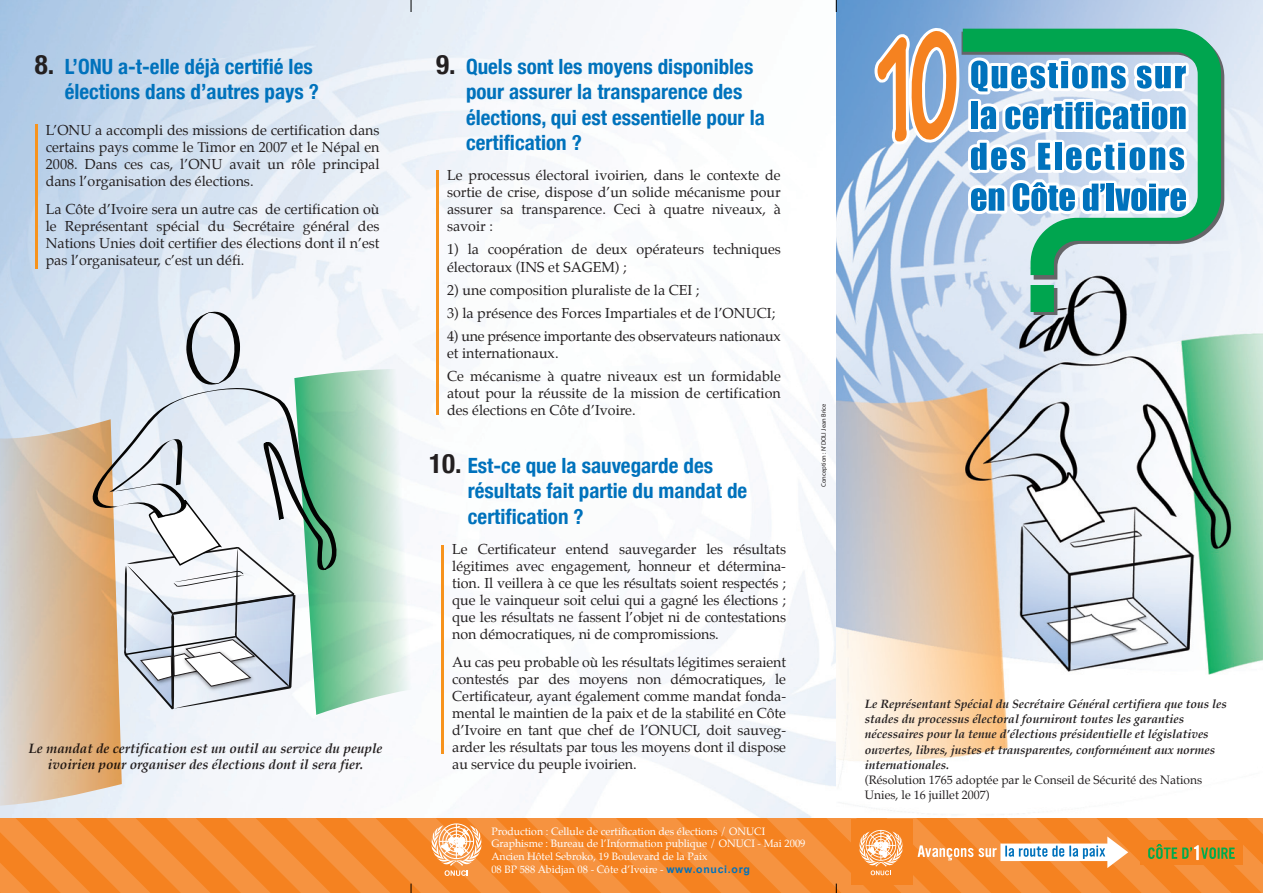
<style>
.page{position:relative;width:1263px;height:893px;background:#fff}
.page>*{position:absolute;margin:0;border:0;box-sizing:border-box;transform-origin:0 0}
.t1{font:700 condensed 21px/25.2px "Helvetica Neue";color:#0072bc}
.t2{font:14.25px/17.1px "Palatino";color:#231f20;text-align:justify}
.t3{font:italic 700 13.5px/16.2px "Palatino";color:#231f20;text-align:center}
.t4{font:italic 700 12px/15px "Palatino";color:#231f20}
.t5{font:10.5px/12.9px "Palatino";color:#fff}
.t6{font:6.45px "Myriad Pro";color:#231f20}
.s1{font-size:27px;color:#231f20}
.s2{font-family:"Arial";font-weight:700;color:#0072bc}
.s3{font-weight:400;font-style:normal}
</style>
<div class="page">
<img style="left:0;top:0;width:836px;height:818px">
<img style="left:836px;top:0;width:427px;height:815px">
<svg style="left:0;top:818px;width:1263px;height:75px;background:#f58a2f"></svg>
<svg style="left:961px;top:32px;width:263px;height:283px;background:#b7bec6"></svg>
<svg style="left:963px;top:29px;width:258px;height:283px;background:#9dcebf"></svg>
<div style="left:1140px;top:840px;width:102px;height:25px;background:#f58220"></div>
<svg style="left:1148px;top:844px;width:87px;height:16px"></svg>
<div style="left:850px;top:820px;width:62px;height:65px;background:#f58220"></div>
<svg style="left:859px;top:830px;width:44px;height:45px"></svg>
<svg style="left:918px;top:836px;width:210px;height:32px"></svg>
<svg style="left:430px;top:823px;width:53px;height:53px"></svg>
<svg style="left:411px;top:0;width:1px;height:12px"></svg>
<svg style="left:836px;top:0;width:1px;height:12px"></svg>
<hr style="left:35px;top:125px;width:2px;height:144px;background:#f7931d">
<hr style="left:436px;top:170px;width:3px;height:245px;background:#f7931d">
<hr style="left:441px;top:545px;width:3px;height:209px;background:#f7931d">
<svg style="left:870px;top:22px;width:323px;height:233px"></svg>
<svg style="left:82px;top:387px;width:31px;height:32px"></svg>
<svg style="left:0;top:419px;width:122px;height:388px;background:#d8bb9d"></svg>
<svg style="left:113px;top:306px;width:303px;height:409px"></svg>
<p class="t1" style="left:35px;top:54px;width:286px;text-align:right"><span class="s1">8.</span> L’ONU a-t-elle déjà certifié les élections dans d’autres pays ?</p>
<p class="t2" style="left:46px;top:122px;width:335px">L’ONU a accompli des missions de certification dans certains pays comme le Timor en 2007 et le Népal en 2008. Dans ces cas, l’ONU avait un rôle principal dans l’organisation des élections.</p>
<p class="t2" style="left:46px;top:201px;width:335px">La Côte d’Ivoire sera un autre cas de certification où le Représentant spécial du Secrétaire général des Nations Unies doit certifier des élections dont il n’est pas l’organisateur, c’est un défi.</p>
<p class="t3" style="left:28px;top:740px;width:356px">Le mandat de certification est un outil au service du peuple ivoirien pour organiser des élections dont il sera fier.</p>
<p class="t1" style="left:466px;top:54px;width:300px;text-indent:-30px"><span class="s1">9.</span> Quels sont les moyens disponibles pour assurer la transparence des élections, qui est essentielle pour la certification ?</p>
<p class="t2" style="left:447px;top:167px;width:335px">Le processus électoral ivoirien, dans le contexte de sortie de crise, dispose d’un solide mécanisme pour assurer sa transparence. Ceci à quatre niveaux, à savoir :</p>
<p class="t2" style="left:447px;top:241px;width:335px">1) la coopération de deux opérateurs techniques électoraux (INS et SAGEM) ;</p>
<p class="t2" style="left:447px;top:281px;width:254px">2) une composition pluraliste de la CEI ;</p>
<p class="t2" style="left:447px;top:304px;width:330px">3) la présence des Forces Impartiales et de l’ONUCI;</p>
<p class="t2" style="left:447px;top:327px;width:335px">4) une présence importante des observateurs nationaux et internationaux.</p>
<p class="t2" style="left:447px;top:368px;width:335px">Ce mécanisme à quatre niveaux est un formidable atout pour la réussite de la mission de certification des élections en Côte d’Ivoire.</p>
<p class="t1" style="left:468px;top:453px;width:281px;text-indent:-39px"><span class="s1">10.</span> Est-ce que la sauvegarde des résultats fait partie du mandat de certification ?</p>
<p class="t2" style="left:452px;top:540px;width:335px">Le Certificateur entend sauvegarder les résultats légitimes avec engagement, honneur et détermina&shy;tion. Il veillera à ce que les résultats soient respectés ; que le vainqueur soit celui qui a gagné les élections ; que les résultats ne fassent l’objet ni de contestations non démocratiques, ni de compromissions.</p>
<p class="t2" style="left:452px;top:653px;width:335px">Au cas peu probable où les résultats légitimes seraient contestés par des moyens non démocratiques, le Certificateur, ayant également comme mandat fonda&shy;mental le maintien de la paix et de la stabilité en Côte d’Ivoire en tant que chef de l’ONUCI, doit sauveg&shy;arder les résultats par tous les moyens dont il dispose au service du peuple ivoirien.</p>
<p class="t6" style="left:819px;top:487px;width:85px;rotate:-90deg">Conception : N’DOLI Jean Brice</p>
<p class="t5" style="left:491px;top:825px;width:316px">Production : Cellule de certification des élections / ONUCI Graphisme : Bureau de l’Information publique / ONUCI - Mai 2009<br>Ancien Hôtel Sebroko, 19 Boulevard de la Paix<br>08 BP 588 Abidjan 08 - Côte d’Ivoire - <span class="s2">www.onuci.org</span></p>
<p class="t4" style="left:865px;top:697px;width:363px">Le Représentant Spécial du Secrétaire Général certifiera que tous les stades du processus électoral fourniront toutes les garanties nécessaires pour la tenue d’élections présidentielle et législatives ouvertes, libres, justes et transparentes, conformément aux normes internationales.<br><span class="s3">(Résolution 1765 adoptée par le Conseil de Sécurité des Nations Unies, le 16 juillet 2007)</span></p>
</div>
